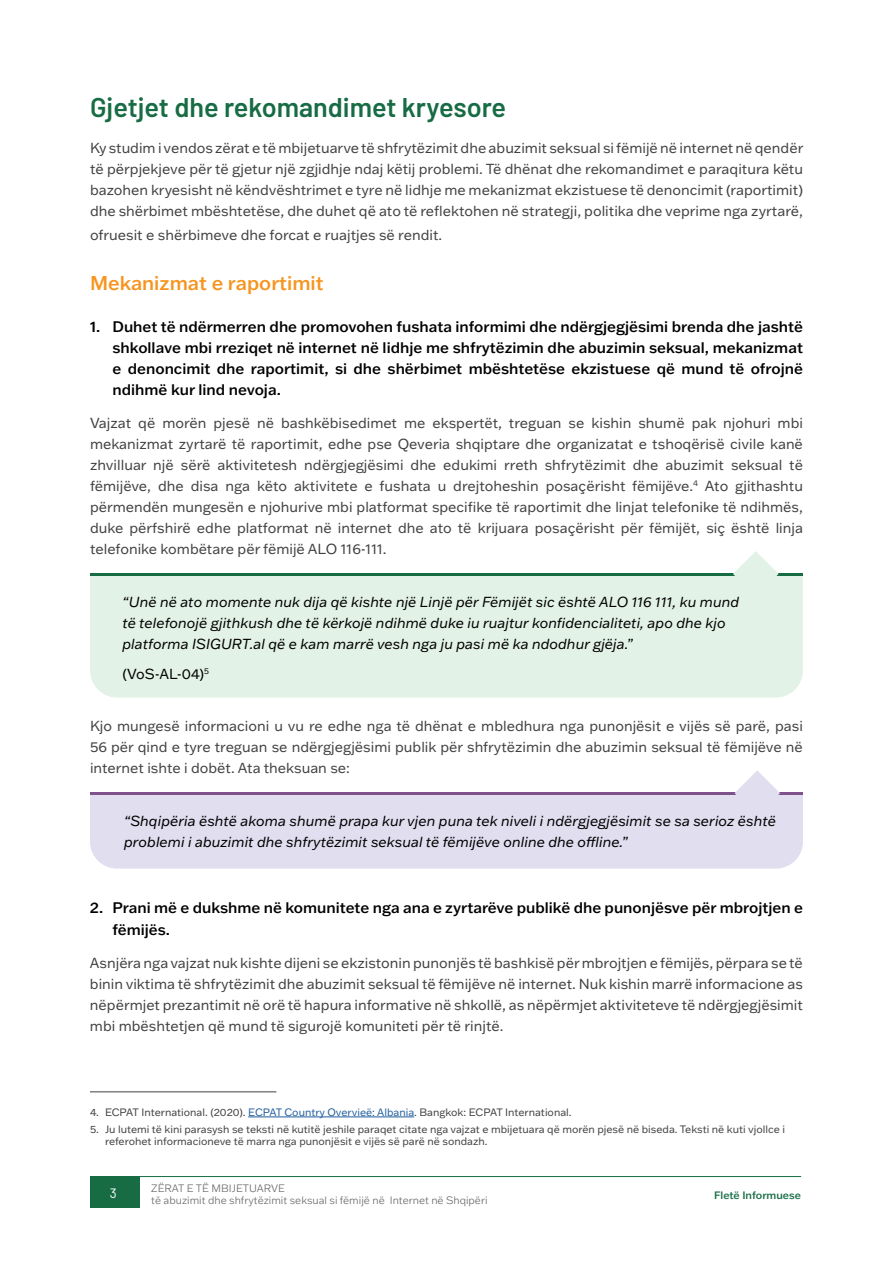
<style>
.page{position:relative;width:893px;height:1263px;background:#fff}
.page>*{position:absolute;margin:0;border:0;box-sizing:border-box;transform-origin:0 0}
.t1{font:600 27px "Barlow";color:#176c44}
.t2{font:500 19.5px "Franklin Gothic ATF";color:#f7941e}
.t3{font:500 15px/21px "Franklin Gothic ATF";color:#000;text-align:justify}
.t4{font:14.25px/21px "Franklin Gothic ATF";color:#414042;text-align:justify}
.t5{font:italic 14.25px/21px "Franklin Gothic ATF";color:#000}
.t6{font:14.25px "Franklin Gothic ATF";color:#000}
.t7{font:13.5px "Barlow";color:#fff}
.t8{font:10.5px/12.6px "Franklin Gothic ATF";color:#414042}
.t9{font:300 10.5px/12.6px "Franklin Gothic ATF";color:#636466}
.t10{font:500 10.5px "Franklin Gothic ATF";color:#176c44}
.s1{color:#215e9e}
</style>
<div class="page">
<div style="left:90px;top:1176px;width:50px;height:31px;background:#176c44"></div>
<hr style="left:140px;top:1176px;width:661px;height:1px;background:#176c44">
<hr style="left:248px;top:1117px;width:166px;height:1px;background:#215e9e">
<hr style="left:90px;top:1091px;width:186px;height:1px;background:#414042">
<div style="left:90px;top:576px;width:713px;height:121px;background:#e3f2e7"></div>
<hr style="left:90px;top:574px;width:713px;height:2px;background:#176c44">
<svg style="left:733px;top:551px;width:46px;height:46px"></svg>
<div style="left:90px;top:794px;width:713px;height:74px;background:#e0deef"></div>
<hr style="left:90px;top:792px;width:713px;height:2px;background:#7f528b">
<svg style="left:734px;top:770px;width:46px;height:46px"></svg>
<h1 class="t1" style="left:90px;top:87px;width:418px">Gjetjet dhe rekomandimet kryesore</h1>
<p class="t4" style="left:90px;top:137px;width:715px">Ky studim i vendos zërat e të mbijetuarve të shfrytëzimit dhe abuzimit seksual si fëmijë në internet në qendër të përpjekjeve për të gjetur një zgjidhje ndaj këtij problemi. Të dhënat dhe rekomandimet e paraqitura këtu bazohen kryesisht në këndvështrimet e tyre në lidhje me mekanizmat ekzistuese të denoncimit (raportimit) dhe shërbimet mbështetëse, dhe duhet që ato të reflektohen në strategji, politika dhe veprime nga zyrtarë,</p>
<p class="t4" style="left:90px;top:224px;width:354px">ofruesit e shërbimeve dhe forcat e ruajtjes së rendit.</p>
<h2 class="t2" style="left:90px;top:269px;width:235px">Mekanizmat e raportimit</h2>
<p class="t3" style="left:112px;top:315px;width:692px;text-indent:-22px">1. Duhet të ndërmerren dhe promovohen fushata informimi dhe ndërgjegjësimi brenda dhe jashtë shkollave mbi rreziqet në internet në lidhje me shfrytëzimin dhe abuzimin seksual, mekanizmat e denoncimit dhe raportimit, si dhe shërbimet mbështetëse ekzistuese që mund të ofrojnë ndihmë kur lind nevoja.</p>
<p class="t4" style="left:90px;top:412px;width:714px">Vajzat që morën pjesë në bashkëbisedimet me ekspertët, treguan se kishin shumë pak njohuri mbi mekanizmat zyrtarë të raportimit, edhe pse Qeveria shqiptare dhe organizatat e tshoqërisë civile kanë zhvilluar një sërë aktivitetesh ndërgjegjësimi dhe edukimi rreth shfrytëzimit dhe abuzimit seksual të fëmijëve, dhe disa nga këto aktivitete e fushata u drejtoheshin posaçërisht fëmijëve.<sup>4</sup> Ato gjithashtu përmendën mungesën e njohurive mbi platformat specifike të raportimit dhe linjat telefonike të ndihmës, duke përfshirë edhe platformat në internet dhe ato të krijuara posaçërisht për fëmijët, siç është linja telefonike kombëtare për fëmijë ALO 116-111.</p>
<p class="t5" style="left:122px;top:591px;width:618px">“Unë në ato momente nuk dija që kishte një Linjë për Fëmijët sic është ALO 116 111, ku mund të telefonojë gjithkush dhe të kërkojë ndihmë duke iu ruajtur konfidencialiteti, apo dhe kjo platforma ISIGURT.al që e kam marrë vesh nga ju pasi më ka ndodhur gjëja.”</p>
<p class="t6" style="left:122px;top:664px;width:88px">(VoS-AL-04)<sup>5</sup></p>
<p class="t4" style="left:90px;top:715px;width:714px">Kjo mungesë informacioni u vu re edhe nga të dhënat e mbledhura nga punonjësit e vijës së parë, pasi 56 për qind e tyre treguan se ndërgjegjësimi publik për shfrytëzimin dhe abuzimin seksual të fëmijëve në internet ishte i dobët. Ata theksuan se:</p>
<p class="t5" style="left:124px;top:810px;width:653px">“Shqipëria është akoma shumë prapa kur vjen puna tek niveli i ndërgjegjësimit se sa serioz është problemi i abuzimit dhe shfrytëzimit seksual të fëmijëve online dhe offline.”</p>
<p class="t3" style="left:112px;top:896px;width:692px;line-height:22.5px;text-indent:-22px">2. Prani më e dukshme në komunitete nga ana e zyrtarëve publikë dhe punonjësve për mbrojtjen e fëmijës.</p>
<p class="t4" style="left:90px;top:952px;width:714px">Asnjëra nga vajzat nuk kishte dijeni se ekzistonin punonjës të bashkisë për mbrojtjen e fëmijës, përpara se të binin viktima të shfrytëzimit dhe abuzimit seksual të fëmijëve në internet. Nuk kishin marrë informacione as nëpërmjet prezantimit në orë të hapura informative në shkollë, as nëpërmjet aktiviteteve të ndërgjegjësimit mbi mbështetjen që mund të sigurojë komuniteti për të rinjtë.</p>
<p class="t8" style="left:90px;top:1105px;width:483px">4. ECPAT International. (2020). <span class="s1">ECPAT Country Overvieë: Albania</span>. Bangkok: ECPAT International.</p>
<p class="t8" style="left:105px;top:1122px;width:682px;text-indent:-15px">5. Ju lutemi të kini parasysh se teksti në kutitë jeshile paraqet citate nga vajzat e mbijetuara që morën pjesë në biseda. Teksti në kuti vjollce i referohet informacioneve të marra nga punonjësit e vijës së parë në sondazh.</p>
<p class="t7" style="left:110px;top:1183px;width:8px">3</p>
<p class="t9" style="left:151px;top:1181px;width:338px">ZËRAT E TË MBIJETUARVE<br>të abuzimit dhe shfrytëzimit seksual si fëmijë në Internet në Shqipëri</p>
<p class="t10" style="left:714px;top:1188px;width:89px">Fletë Informuese</p>
</div>
